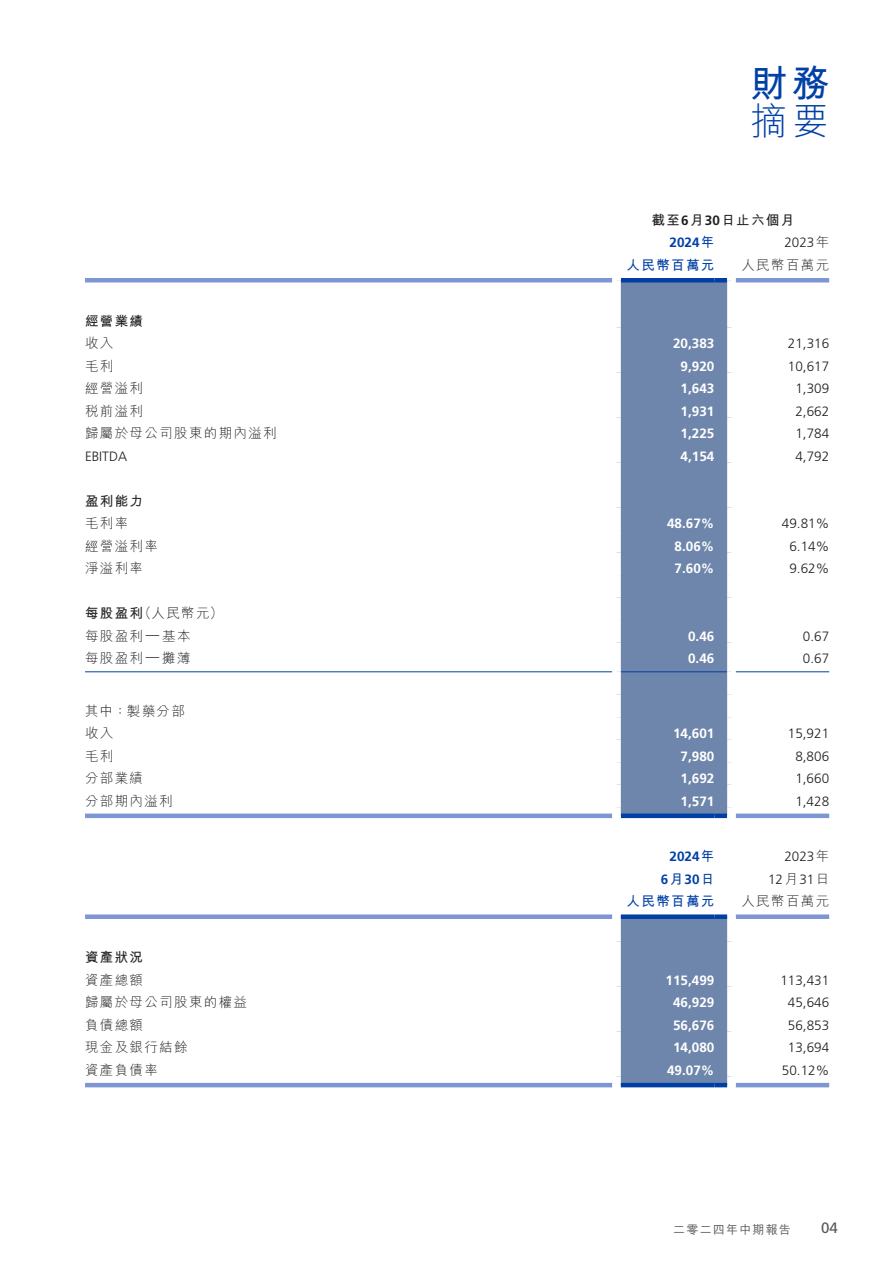
<style>
.page{position:relative;width:893px;height:1263px;background:#fff}
.page>*{position:absolute;margin:0;border:0;box-sizing:border-box;transform-origin:0 0}
.t1{font:700 37.5px "M Hei HK";color:#0040a6}
.t2{font:300 37.5px "M Hei HK";color:#0040a6}
.t3{font:15px "Frutiger LT Std";color:#57585a}
.t4{font:300 13.5px/22.5px "Frutiger LT Std";color:#231f20;text-align:right}
.t5{font:300 13.5px "M Hei HK";letter-spacing:.1em;color:#231f20}
.t6{font:700 13.5px "Frutiger LT Std";color:#fff}
.t7{font:700 13.5px "M Hei HK";letter-spacing:.1em;color:#231f20}
.t8{font:700 13.5px/22.5px "Frutiger LT Std";color:#0040a6;text-align:right}
.t9{font:700 13.5px "M Hei HK";letter-spacing:.1em;color:#0040a6}
.t10{font:500 12px "M Hei HK";letter-spacing:.1em;color:#57585a}
.s1{font-family:"Frutiger LT Std"}
.s2{font-family:"M Hei HK"}
</style>
<div class="page">
<div style="left:621px;top:282px;width:106px;height:531px;background:#6e86ab"></div>
<hr style="left:85px;top:671px;width:527px;height:1px;background:#0040a6">
<hr style="left:621px;top:671px;width:93px;height:1px;background:#0040a6">
<svg style="left:714px;top:671px;width:13px;height:1px"></svg>
<hr style="left:736px;top:671px;width:93px;height:1px;background:#0040a6">
<div style="left:85px;top:813px;width:527px;height:5px;background:#7e97d4"></div>
<div style="left:736px;top:813px;width:93px;height:5px;background:#7e97d4"></div>
<hr style="left:85px;top:278px;width:527px;height:4px;background:#7e97d4">
<hr style="left:736px;top:278px;width:93px;height:4px;background:#7e97d4">
<hr style="left:621px;top:278px;width:93px;height:4px;background:#0040a6">
<hr style="left:714px;top:278px;width:13px;height:4px;background:#0040a6">
<div style="left:621px;top:813px;width:93px;height:5px;background:#0040a6"></div>
<div style="left:714px;top:813px;width:13px;height:5px;background:#0040a6"></div>
<div style="left:621px;top:919px;width:106px;height:164px;background:#6e86ab"></div>
<hr style="left:85px;top:1083px;width:527px;height:4px;background:#7e97d4">
<hr style="left:736px;top:1083px;width:93px;height:4px;background:#7e97d4">
<div style="left:85px;top:914px;width:527px;height:5px;background:#7e97d4"></div>
<div style="left:736px;top:914px;width:93px;height:5px;background:#7e97d4"></div>
<div style="left:621px;top:914px;width:93px;height:5px;background:#0040a6"></div>
<div style="left:714px;top:914px;width:13px;height:5px;background:#0040a6"></div>
<hr style="left:621px;top:1083px;width:93px;height:4px;background:#0040a6">
<hr style="left:714px;top:1083px;width:13px;height:4px;background:#0040a6">
<h1 class="t1" style="left:750px;top:56px;width:80px">財務</h1>
<h1 class="t2" style="left:750px;top:102px;width:80px">摘要</h1>
<p class="t7" style="left:652px;top:210px;width:144px">截至<span class="s1">6</span>月<span class="s1">30</span>日止六個月</p>
<p class="t4" style="left:784px;top:232px;width:46px">2023<span class="s2">年</span></p>
<p class="t8" style="left:669px;top:232px;width:46px">2024<span class="s2">年</span></p>
<p class="t9" style="left:627px;top:255px;width:89px">人民幣百萬元</p>
<p class="t5" style="left:741px;top:258px;width:89px">人民幣百萬元</p>
<p class="t7" style="left:85px;top:311px;width:60px">經營業績</p>
<p class="t5" style="left:85px;top:336px;width:30px">收入</p>
<p class="t6" style="left:673px;top:336px;width:43px">20,383</p>
<p class="t4" style="left:788px;top:333px;width:43px">21,316</p>
<p class="t5" style="left:85px;top:359px;width:30px">毛利</p>
<p class="t6" style="left:681px;top:358px;width:35px">9,920</p>
<p class="t4" style="left:788px;top:355px;width:43px">10,617</p>
<p class="t5" style="left:85px;top:381px;width:60px">經營溢利</p>
<p class="t6" style="left:681px;top:381px;width:35px">1,643</p>
<p class="t4" style="left:795px;top:378px;width:35px">1,309</p>
<p class="t5" style="left:85px;top:404px;width:60px">稅前溢利</p>
<p class="t6" style="left:681px;top:403px;width:35px">1,931</p>
<p class="t4" style="left:795px;top:400px;width:35px">2,662</p>
<p class="t5" style="left:85px;top:426px;width:193px">歸屬於母公司股東的期內溢利</p>
<p class="t6" style="left:681px;top:426px;width:35px">1,225</p>
<p class="t4" style="left:795px;top:423px;width:35px">1,784</p>
<p class="t4" style="left:85px;top:445px;width:44px">EBITDA</p>
<p class="t7" style="left:85px;top:491px;width:60px">盈利能力</p>
<p class="t6" style="left:681px;top:448px;width:35px">4,154</p>
<p class="t4" style="left:795px;top:445px;width:35px">4,792</p>
<p class="t5" style="left:85px;top:516px;width:45px">毛利率</p>
<p class="t6" style="left:667px;top:516px;width:49px">48.67%</p>
<p class="t4" style="left:782px;top:513px;width:49px">49.81%</p>
<p class="t5" style="left:85px;top:539px;width:74px">經營溢利率</p>
<p class="t6" style="left:675px;top:538px;width:41px">8.06%</p>
<p class="t4" style="left:789px;top:535px;width:41px">6.14%</p>
<p class="t5" style="left:85px;top:561px;width:60px">淨溢利率</p>
<p class="t6" style="left:675px;top:561px;width:41px">7.60%</p>
<p class="t4" style="left:789px;top:558px;width:41px">9.62%</p>
<p class="t5" style="left:138px;top:606px;width:87px">（人民幣元(</p>
<p class="t7" style="left:85px;top:604px;width:60px">每股盈利</p>
<p class="t5" style="left:85px;top:629px;width:60px">每股盈利</p>
<p class="t5" style="left:162px;top:629px;width:30px">基本</p>
<p class="t4" style="left:146px;top:623px;width:15px">—</p>
<p class="t6" style="left:688px;top:628px;width:28px">0.46</p>
<p class="t4" style="left:803px;top:625px;width:28px">0.67</p>
<p class="t5" style="left:85px;top:651px;width:60px">每股盈利</p>
<p class="t5" style="left:85px;top:704px;width:101px">其中：製藥分部</p>
<p class="t5" style="left:162px;top:651px;width:30px">攤薄</p>
<p class="t4" style="left:146px;top:646px;width:15px">—</p>
<p class="t6" style="left:688px;top:651px;width:28px">0.46</p>
<p class="t4" style="left:803px;top:648px;width:28px">0.67</p>
<p class="t5" style="left:85px;top:726px;width:30px">收入</p>
<p class="t6" style="left:673px;top:725px;width:43px">14,601</p>
<p class="t4" style="left:788px;top:722px;width:43px">15,921</p>
<p class="t5" style="left:85px;top:749px;width:30px">毛利</p>
<p class="t6" style="left:681px;top:748px;width:35px">7,980</p>
<p class="t4" style="left:795px;top:745px;width:35px">8,806</p>
<p class="t5" style="left:85px;top:771px;width:60px">分部業績</p>
<p class="t6" style="left:681px;top:770px;width:35px">1,692</p>
<p class="t4" style="left:795px;top:767px;width:35px">1,660</p>
<p class="t5" style="left:85px;top:794px;width:89px">分部期內溢利</p>
<p class="t6" style="left:681px;top:793px;width:35px">1,571</p>
<p class="t4" style="left:795px;top:790px;width:35px">1,428</p>
<p class="t8" style="left:661px;top:845px;width:55px">2024<span class="s2">年<br></span>6<span class="s2">月</span>30<span class="s2">日</span></p>
<p class="t4" style="left:768px;top:846px;width:63px">2023<span class="s2">年<br></span>12<span class="s2">月</span>31<span class="s2">日</span></p>
<p class="t5" style="left:741px;top:894px;width:89px">人民幣百萬元</p>
<p class="t9" style="left:627px;top:892px;width:89px">人民幣百萬元</p>
<p class="t7" style="left:85px;top:947px;width:60px">資產狀況</p>
<p class="t5" style="left:85px;top:973px;width:60px">資產總額</p>
<p class="t6" style="left:666px;top:972px;width:50px">115,499</p>
<p class="t4" style="left:780px;top:969px;width:50px">113,431</p>
<p class="t5" style="left:85px;top:995px;width:163px">歸屬於母公司股東的權益</p>
<p class="t6" style="left:673px;top:995px;width:43px">46,929</p>
<p class="t4" style="left:788px;top:991px;width:43px">45,646</p>
<p class="t5" style="left:85px;top:1018px;width:60px">負債總額</p>
<p class="t6" style="left:673px;top:1017px;width:43px">56,676</p>
<p class="t4" style="left:788px;top:1014px;width:43px">56,853</p>
<p class="t5" style="left:85px;top:1040px;width:104px">現金及銀行結餘</p>
<p class="t6" style="left:673px;top:1040px;width:43px">14,080</p>
<p class="t4" style="left:788px;top:1036px;width:43px">13,694</p>
<p class="t5" style="left:85px;top:1063px;width:74px">資產負債率</p>
<p class="t6" style="left:667px;top:1062px;width:49px">49.07%</p>
<p class="t4" style="left:782px;top:1059px;width:49px">50.12%</p>
<p class="t10" style="left:673px;top:1221px;width:119px">二零二四年中期報告</p>
<p class="t3" style="left:821px;top:1219px;width:18px">04</p>
</div>
